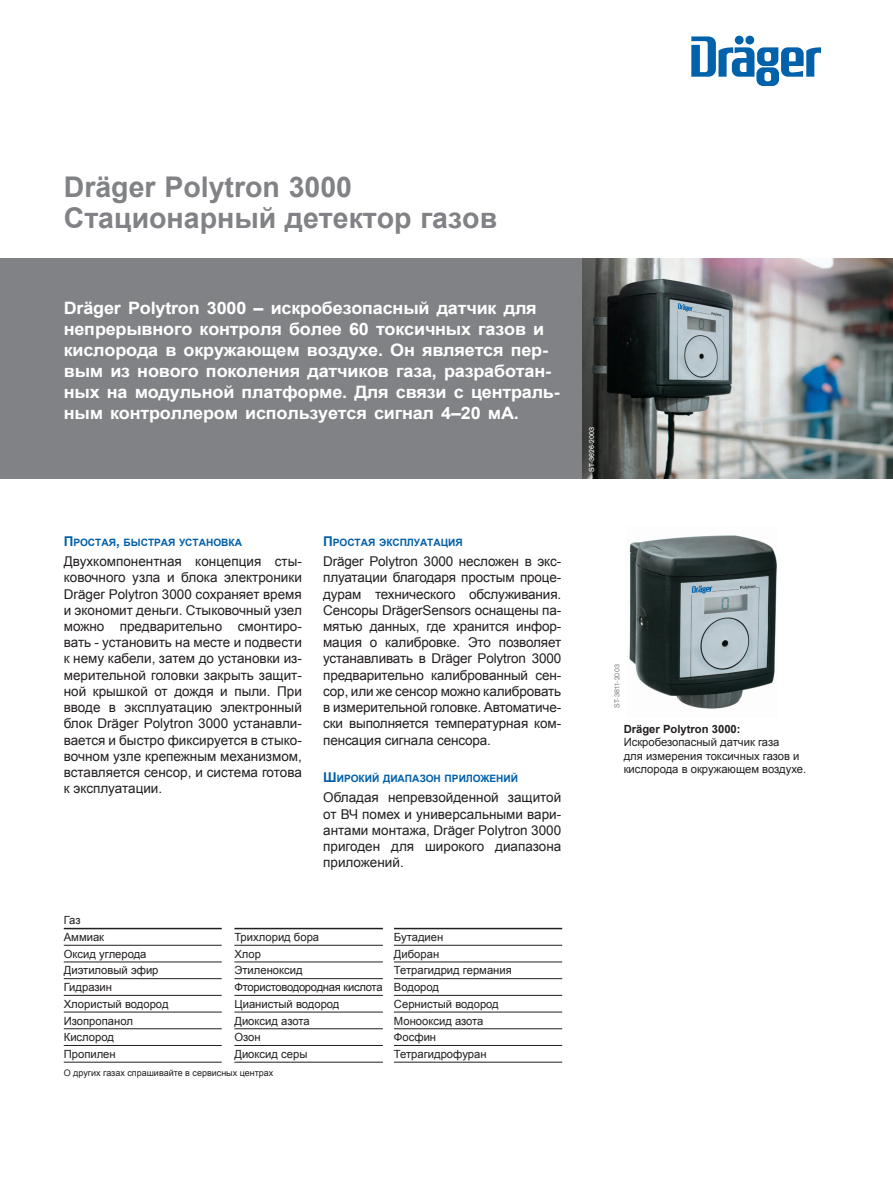
<style>
.page{position:relative;width:893px;height:1191px;background:#fff}
.page>*{position:absolute;margin:0;border:0;box-sizing:border-box;transform-origin:0 0}
.greybroshure_MainHe{font:700 28.5px/31.5px "Arial";color:#808285}
.greybroshure_IntroT{font:700 17.1px/21px "Arial";letter-spacing:-.01em;color:#fff;scale:1.05 1}
.greybrohsure_bodyte{font:13.5px/16.2px "Arial";color:#231f20;text-align:justify}
.greybrohsure_Tableb{font:11.25px "Arial";color:#231f20}
.greybrohsure_PicTex{font:11.25px/13.5px "Arial";color:#231f20}
.greybrohsure_Tableb-2{font:11.25px "Arial";letter-spacing:-.025em;color:#231f20}
.greybrohsure_bodyhe{font:700 10.2px "Arial";color:#0060aa}
.greybrohsure_bodyte-2{font:9px "Arial";color:#231f20}
.t1{font:7.5px "Draeger San";letter-spacing:.025em;color:#fff}
.t2{font:7.5px "Draeger San";letter-spacing:.025em;color:#808285}
.s1{font-size:13.5px}
.s2{font-weight:700}
</style>
<div class="page">
<div style="left:0;top:258px;width:625px;height:220px;background:#808285"></div>
<img style="left:583px;top:258px;width:310px;height:220px">
<img style="left:629px;top:535px;width:148px;height:174px">
<svg style="left:691px;top:36px;width:130px;height:50px"></svg>
<div style="left:735px;top:36px;width:9px;height:8px;background:#0161aa;border-radius:50%"></div>
<div style="left:745px;top:36px;width:9px;height:8px;background:#0161aa;border-radius:50%"></div>
<hr style="left:64px;top:945px;width:158px;height:1px;background:#231f20">
<hr style="left:234px;top:945px;width:149px;height:1px;background:#231f20">
<hr style="left:394px;top:945px;width:168px;height:1px;background:#231f20">
<hr style="left:64px;top:961px;width:158px;height:1px;background:#231f20">
<hr style="left:234px;top:961px;width:149px;height:1px;background:#231f20">
<hr style="left:394px;top:961px;width:168px;height:1px;background:#231f20">
<hr style="left:64px;top:978px;width:158px;height:1px;background:#231f20">
<hr style="left:234px;top:978px;width:149px;height:1px;background:#231f20">
<hr style="left:394px;top:978px;width:168px;height:1px;background:#231f20">
<hr style="left:64px;top:995px;width:158px;height:1px;background:#231f20">
<hr style="left:234px;top:995px;width:149px;height:1px;background:#231f20">
<hr style="left:394px;top:995px;width:168px;height:1px;background:#231f20">
<hr style="left:64px;top:1011px;width:158px;height:1px;background:#231f20">
<hr style="left:234px;top:1011px;width:149px;height:1px;background:#231f20">
<hr style="left:394px;top:1011px;width:168px;height:1px;background:#231f20">
<hr style="left:64px;top:1028px;width:158px;height:1px;background:#231f20">
<hr style="left:234px;top:1028px;width:149px;height:1px;background:#231f20">
<hr style="left:394px;top:1028px;width:168px;height:1px;background:#231f20">
<hr style="left:64px;top:1045px;width:158px;height:1px;background:#231f20">
<hr style="left:234px;top:1045px;width:149px;height:1px;background:#231f20">
<hr style="left:394px;top:1045px;width:168px;height:1px;background:#231f20">
<hr style="left:64px;top:1061px;width:158px;height:1px;background:#231f20">
<hr style="left:234px;top:1061px;width:149px;height:1px;background:#231f20">
<hr style="left:394px;top:1061px;width:168px;height:1px;background:#231f20">
<hr style="left:64px;top:927px;width:158px;height:2px;background:#231f20">
<hr style="left:234px;top:927px;width:149px;height:2px;background:#231f20">
<hr style="left:394px;top:927px;width:168px;height:2px;background:#231f20">
<p class="greybroshure_MainHe" style="left:64px;top:172px;width:435px">Dräger Polytron 3000<br>Стационарный детектор газов</p>
<p class="greybroshure_IntroT" style="left:64px;top:297px;width:474px">Dräger Polytron 3000 – искробезопасный датчик для непрерывного контроля более 60 токсичных газов и кислорода в окружающем воздухе. Он является пер&shy;вым из нового поколения датчиков газа, разработан&shy;ных на модульной платформе. Для связи с централь&shy;ным контроллером используется сигнал 4–20 мА.</p>
<p class="greybrohsure_bodyhe" style="left:64px;top:535px;width:180px"><span class="s1">П</span>ростая<span class="s1">,</span> быстрая установка</p>
<p class="greybrohsure_bodyte" style="left:64px;top:553px;width:240px">Двухкомпонентная концепция сты&shy;ковочного узла и блока электроники Dräger Polytron 3000 сохраняет время и экономит деньги. Стыковочный узел можно предварительно смонтиро&shy;вать - установить на месте и подвести к нему кабели, затем до установки из&shy;мерительной головки закрыть защит&shy;ной крышкой от дождя и пыли. При вводе в эксплуатацию электронный блок Dräger Polytron 3000 устанавли&shy;вается и быстро фиксируется в стыко&shy;вочном узле крепежным механизмом, вставляется сенсор, и система готова к эксплуатации.</p>
<p class="greybrohsure_bodyhe" style="left:323px;top:535px;width:141px"><span class="s1">П</span>ростая эксплуатация</p>
<p class="greybrohsure_bodyte" style="left:323px;top:553px;width:240px">Dräger Polytron 3000 несложен в экс&shy;плуатации благодаря простым проце&shy;дурам технического обслуживания.<br>Сенсоры DrägerSensors оснащены па&shy;мятью данных, где хранится инфор&shy;мация о калибровке. Это позволяет устанавливать в Dräger Polytron 3000 предварительно калиброванный сен&shy;сор, или же сенсор можно калибровать в измерительной головке. Автоматиче&shy;ски выполняется температурная ком&shy;пенсация сигнала сенсора.</p>
<p class="greybrohsure_bodyhe" style="left:323px;top:771px;width:196px"><span class="s1">Ш</span>ирокий диапазон приложений</p>
<p class="greybrohsure_bodyte" style="left:323px;top:789px;width:240px">Обладая непревзойденной защитой от ВЧ помех и универсальными вари&shy;антами монтажа, Dräger Polytron 3000 пригоден для широкого диапазона приложений.</p>
<p class="greybrohsure_Tableb" style="left:64px;top:913px;width:18px">Газ</p>
<p class="greybrohsure_Tableb" style="left:64px;top:929px;width:42px">Аммиак</p>
<p class="greybrohsure_Tableb" style="left:234px;top:929px;width:86px">Трихлорид бора</p>
<p class="greybrohsure_Tableb" style="left:394px;top:929px;width:51px">Бутадиен</p>
<p class="greybrohsure_Tableb" style="left:64px;top:946px;width:84px">Оксид углерода</p>
<p class="greybrohsure_Tableb" style="left:234px;top:946px;width:28px">Хлор</p>
<p class="greybrohsure_Tableb" style="left:394px;top:946px;width:47px">Диборан</p>
<p class="greybrohsure_Tableb" style="left:64px;top:963px;width:96px">Диэтиловый эфир</p>
<p class="greybrohsure_Tableb" style="left:234px;top:963px;width:70px">Этиленоксид</p>
<p class="greybrohsure_Tableb" style="left:394px;top:963px;width:119px">Тетрагидрид германия</p>
<p class="greybrohsure_Tableb" style="left:64px;top:979px;width:50px">Гидразин</p>
<p class="greybrohsure_Tableb-2" style="left:234px;top:979px;width:150px">Фтористоводородная кислота</p>
<p class="greybrohsure_Tableb" style="left:394px;top:979px;width:47px">Водород</p>
<p class="greybrohsure_Tableb" style="left:64px;top:996px;width:106px">Хлористый водород</p>
<p class="greybrohsure_Tableb" style="left:234px;top:996px;width:107px">Цианистый водород</p>
<p class="greybrohsure_Tableb" style="left:394px;top:996px;width:106px">Сернистый водород</p>
<p class="greybrohsure_Tableb" style="left:64px;top:1013px;width:71px">Изопропанол</p>
<p class="greybrohsure_Tableb" style="left:234px;top:1013px;width:77px">Диоксид азота</p>
<p class="greybrohsure_Tableb" style="left:394px;top:1013px;width:91px">Монооксид азота</p>
<p class="greybrohsure_Tableb" style="left:64px;top:1030px;width:52px">Кислород</p>
<p class="greybrohsure_Tableb" style="left:234px;top:1030px;width:28px">Озон</p>
<p class="greybrohsure_Tableb" style="left:394px;top:1030px;width:44px">Фосфин</p>
<p class="greybrohsure_Tableb" style="left:64px;top:1046px;width:54px">Пропилен</p>
<p class="greybrohsure_Tableb" style="left:234px;top:1046px;width:75px">Диоксид серы</p>
<p class="greybrohsure_Tableb" style="left:394px;top:1046px;width:94px">Тетрагидрофуран</p>
<p class="greybrohsure_bodyte-2" style="left:64px;top:1066px;width:211px">О других газах спрашивайте в сервисных центрах</p>
<p class="t1" style="left:588px;top:472px;width:47px;rotate:-90deg">ST-3626-2003</p>
<p class="t2" style="left:613px;top:708px;width:45px;rotate:-90deg">ST-3811-2003</p>
<p class="greybrohsure_PicTex" style="left:624px;top:722px;width:184px"><span class="s2">Dräger Polytron 3000:<br></span>Искробезопасный датчик газа<br>для измерения токсичных газов и кислорода в окружающем воздухе.</p>
</div>
